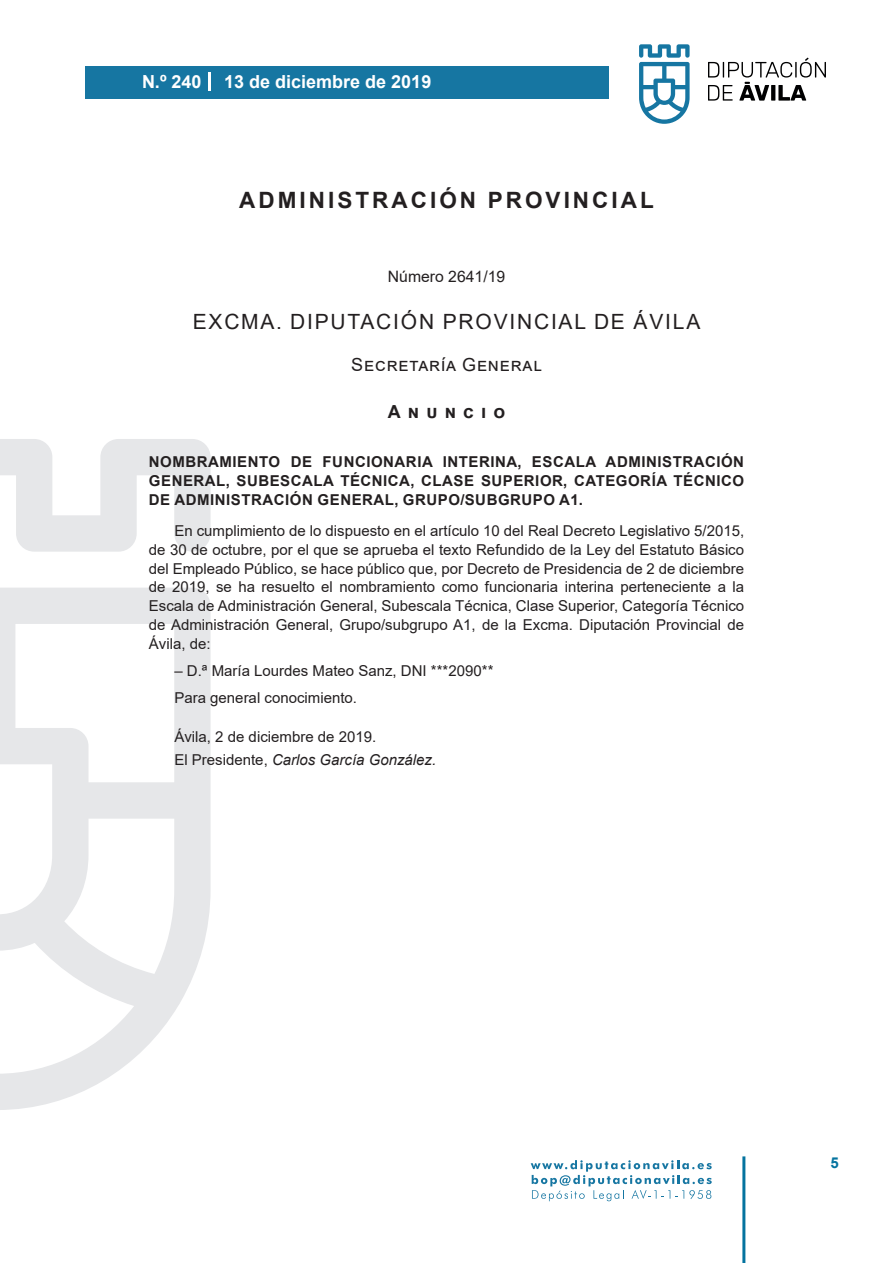
<style>
.page{position:relative;width:893px;height:1263px;background:#fff}
.page>*{position:absolute;margin:0;border:0;box-sizing:border-box;transform-origin:0 0}
.h1__secion{font:700 22.5px "Arial";letter-spacing:.135em;color:#231f20}
.h2__organismo{font:21px "Arial";letter-spacing:.085em;color:#231f20}
.t1{font:700 18px "Arial";color:#fff}
.h3__suborganismo{font:18px "Arial";letter-spacing:.05em;color:#231f20}
.anuncio{font:700 18px "Arial";letter-spacing:.4em;color:#231f20}
.numero{font:15.75px "Arial";color:#231f20}
.texto_normal{font:15px/18.8px "Arial";color:#231f20;text-align:justify}
.entradilla{font:700 15px/18.8px "Arial";letter-spacing:.035em;color:#231f20;text-align:justify}
.firma{font:italic 15px "Arial";color:#231f20}
.fecha{font:15px "Arial";color:#231f20}
.t2{font:700 15px "Arial";color:#04739f}
.s1{font-style:normal}
</style>
<div class="page">
<svg style="left:531px;top:1160px;width:181px;height:41px"></svg>
<div style="left:85px;top:66px;width:523px;height:33px;background:#1676a2"></div>
<svg style="left:639px;top:44px;width:51px;height:80px"></svg>
<svg style="left:708px;top:58px;width:118px;height:43px"></svg>
<hr style="left:742px;top:1156px;width:3px;height:107px;background:#04739f">
<svg style="left:208px;top:72px;width:2px;height:18px"></svg>
<svg style="left:0;top:439px;width:211px;height:671px"></svg>
<p class="t1" style="left:142px;top:69px;width:61px">N.º 240</p>
<p class="t1" style="left:224px;top:69px;width:209px">13 de diciembre de 2019</p>
<p class="h1__secion" style="left:239px;top:184px;width:416px">ADMINISTRACIÓN PROVINCIAL</p>
<p class="numero" style="left:388px;top:266px;width:119px">Número 2641/19</p>
<p class="h2__organismo" style="left:193px;top:307px;width:509px">EXCMA. DIPUTACIÓN PROVINCIAL DE ÁVILA</p>
<p class="h3__suborganismo" style="left:351px;top:353px;width:192px">Secretaría General</p>
<p class="anuncio" style="left:388px;top:399px;width:119px">Anuncio</p>
<p class="entradilla" style="left:149px;top:452px;width:597px">NOMBRAMIENTO DE FUNCIONARIA INTERINA, ESCALA ADMINISTRACIÓN GENERAL, SUBESCALA TÉCNICA, CLASE SUPERIOR, CATEGORÍA TÉCNICO DE ADMINISTRACIÓN GENERAL, GRUPO/SUBGRUPO A1.</p>
<p class="texto_normal" style="left:149px;top:521px;width:597px;text-indent:26px">En cumplimiento de lo dispuesto en el artículo 10 del Real Decreto Legislativo 5/2015, de 30 de octubre, por el que se aprueba el texto Refundido de la Ley del Estatuto Básico del Empleado Público, se hace público que, por Decreto de Presidencia de 2 de diciembre de 2019, se ha resuelto el nombramiento como funcionaria interina perteneciente a la Escala de Administración General, Subescala Técnica, Clase Superior, Categoría Técnico de Administración General, Grupo/subgrupo A1, de la Excma. Diputación Provincial de Ávila, de:</p>
<p class="texto_normal" style="left:174px;top:661px;width:321px">– D.ª María Lourdes Mateo Sanz, DNI ***2090**</p>
<p class="texto_normal" style="left:174px;top:688px;width:184px">Para general conocimiento.</p>
<p class="fecha" style="left:174px;top:727px;width:203px">Ávila, 2 de diciembre de 2019.</p>
<p class="firma" style="left:174px;top:750px;width:263px"><span class="s1">El Presidente,</span> Carlos García González.</p>
<p class="t2" style="left:831px;top:1152px;width:10px">5</p>
</div>
